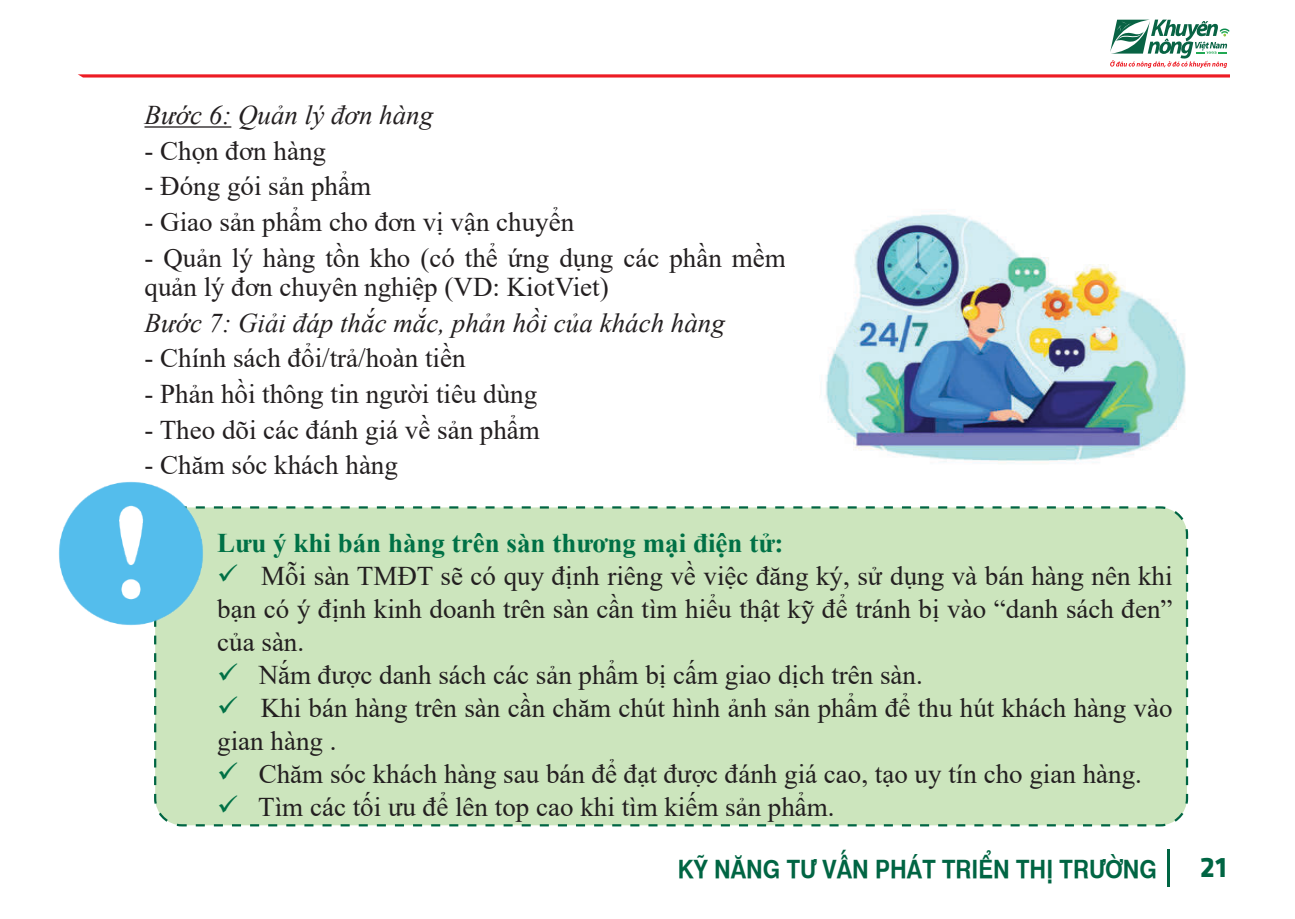
<style>
.page{position:relative;width:1295px;height:919px;background:#fff}
.page>*{position:absolute;margin:0;border:0;box-sizing:border-box;transform-origin:0 0}
.t1{font:29.25px "UTM Facebook K&T Bold";color:#006543}
.t2{font:27px/33.1px "Times New Roman";color:#231f20}
.t3{font:italic 27px "Times New Roman";color:#231f20}
.t4{font:700 27px "Times New Roman";color:#007146}
.t5{font:700 24.75px "UVN Hong Ha";color:#006543;scale:.91 1}
.s1{color:#007146}
</style>
<div class="page">
<hr style="left:1167px;top:848px;width:3px;height:38px;background:#006543">
<svg style="left:78px;top:74px;width:1152px;height:3px;background:#ef363d"></svg>
<svg style="left:1110px;top:20px;width:119px;height:48px"></svg>
<hr style="left:144px;top:126px;width:87px;height:2px;background:#231f20">
<img style="left:825px;top:214px;width:361px;height:248px">
<div style="left:154px;top:506px;width:1035px;height:321px;background:#cce5bd"></div>
<img style="left:58px;top:481px;width:151px;height:149px">
<p class="t3" style="left:144px;top:96px;width:290px">Bước 6: Quản lý đơn hàng</p>
<p class="t2" style="left:144px;top:133px;width:183px">- Chọn đơn hàng</p>
<p class="t2" style="left:144px;top:169px;width:228px">- Đóng gói sản phẩm</p>
<p class="t2" style="left:144px;top:204px;width:431px">- Giao sản phẩm cho đơn vị vận chuyển</p>
<p class="t2" style="left:144px;top:242px;width:643px;line-height:29.2px">- Quản lý hàng tồn kho (có thể ứng dụng các phần mềm quản lý đơn chuyên nghiệp (VD: KiotViet)</p>
<p class="t3" style="left:144px;top:304px;width:582px">Bước 7: Giải đáp thắc mắc, phản hồi của khách hàng</p>
<p class="t2" style="left:144px;top:341px;width:322px">- Chính sách đổi/trả/hoàn tiền</p>
<p class="t2" style="left:144px;top:376px;width:394px">- Phản hồi thông tin người tiêu dùng</p>
<p class="t2" style="left:144px;top:412px;width:397px">- Theo dõi các đánh giá về sản phẩm</p>
<p class="t2" style="left:144px;top:447px;width:255px">- Chăm sóc khách hàng</p>
<p class="t4" style="left:217px;top:524px;width:568px">Lưu ý khi bán hàng trên sàn thương mại điện tử:</p>
<p class="t2" style="left:217px;top:558px;width:957px;text-align:justify"><span class="s1">✓</span> Mỗi sàn TMĐT sẽ có quy định riêng về việc đăng ký, sử dụng và bán hàng nên khi bạn có ý định kinh doanh trên sàn cần tìm hiểu thật kỹ để tránh bị vào “danh sách đen” của sàn.</p>
<p class="t2" style="left:217px;top:657px;width:707px"><span class="s1">✓</span> Nắm được danh sách các sản phẩm bị cấm giao dịch trên sàn.</p>
<p class="t2" style="left:217px;top:690px;width:957px"><span class="s1">✓</span> Khi bán hàng trên sàn cần chăm chút hình ảnh sản phẩm để thu hút khách hàng vào gian hàng .</p>
<p class="t2" style="left:217px;top:756px;width:926px"><span class="s1">✓</span> Chăm sóc khách hàng sau bán để đạt được đánh giá cao, tạo uy tín cho gian hàng.</p>
<p class="t2" style="left:217px;top:789px;width:619px"><span class="s1">✓</span> Tìm các tối ưu để lên top cao khi tìm kiếm sản phẩm.</p>
<p class="t5" style="left:678px;top:849px;width:528px">KỸ NĂNG TƯ VẤN PHÁT TRIỂN THỊ TRƯỜNG</p>
<p class="t1" style="left:1200px;top:846px;width:28px">21</p>
</div>
